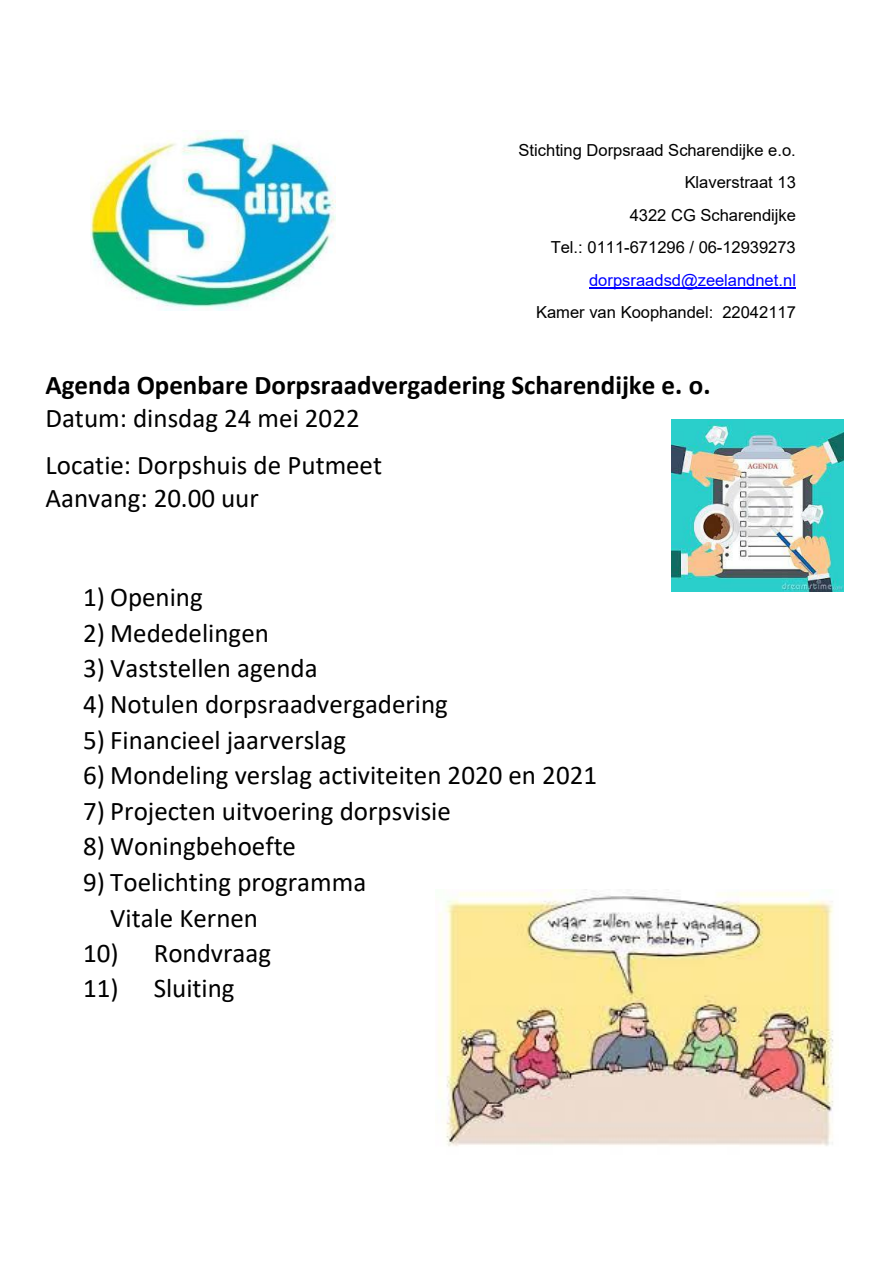
<style>
.page{position:relative;width:893px;height:1263px;background:#fff}
.page>*{position:absolute;margin:0;border:0;box-sizing:border-box;transform-origin:0 0}
.t1{font:27px/47.7px "Calibri";color:#000}
.t2{font:700 27px "Calibri";color:#000}
.t3{font:16.5px/32.5px "Arial";color:#000;text-align:right}
.t4{font:16.5px "Arial";color:#00f}
</style>
<div class="page">
<hr style="left:589px;top:288px;width:207px;height:1px;background:#00f">
<img style="left:90px;top:130px;width:246px;height:181px">
<img style="left:671px;top:420px;width:172px;height:172px">
<img style="left:438px;top:889px;width:396px;height:257px">
<p class="t3" style="left:519px;top:134px;width:279px">Stichting Dorpsraad Scharendijke e.o.<br>Klaverstraat 13<br>4322 CG Scharendijke<br>Tel.: 0111-671296 / 06-12939273</p>
<p class="t4" style="left:589px;top:269px;width:208px">dorpsraadsd@zeelandnet.nl</p>
<p class="t3" style="left:536px;top:296px;width:261px">Kamer van Koophandel: 22042117</p>
<p class="t2" style="left:45px;top:365px;width:667px">Agenda Openbare Dorpsraadvergadering Scharendijke e. o.</p>
<p class="t1" style="left:45px;top:393px;width:338px">Datum: dinsdag 24 mei 2022<br>Locatie: Dorpshuis de Putmeet</p>
<p class="t1" style="left:45px;top:474px;width:215px">Aanvang: 20.00 uur</p>
<p class="t1" style="left:83px;top:573px;width:121px">1) Opening</p>
<p class="t1" style="left:83px;top:608px;width:187px">2) Mededelingen</p>
<p class="t1" style="left:83px;top:644px;width:236px">3) Vaststellen agenda</p>
<p class="t1" style="left:83px;top:679px;width:366px">4) Notulen dorpsraadvergadering</p>
<p class="t1" style="left:83px;top:715px;width:264px">5) Financieel jaarverslag</p>
<p class="t1" style="left:83px;top:750px;width:515px">6) Mondeling verslag activiteiten 2020 en 2021</p>
<p class="t1" style="left:83px;top:786px;width:369px">7) Projecten uitvoering dorpsvisie</p>
<p class="t1" style="left:83px;top:822px;width:214px">8) Woningbehoefte</p>
<p class="t1" style="left:110px;top:863px;width:258px;line-height:35.7px;text-indent:-27px">9) Toelichting programma<br>Vitale Kernen</p>
<p class="t1" style="left:83px;top:928px;width:189px">10) Rondvraag</p>
<p class="t1" style="left:83px;top:964px;width:153px">11) Sluiting</p>
</div>
